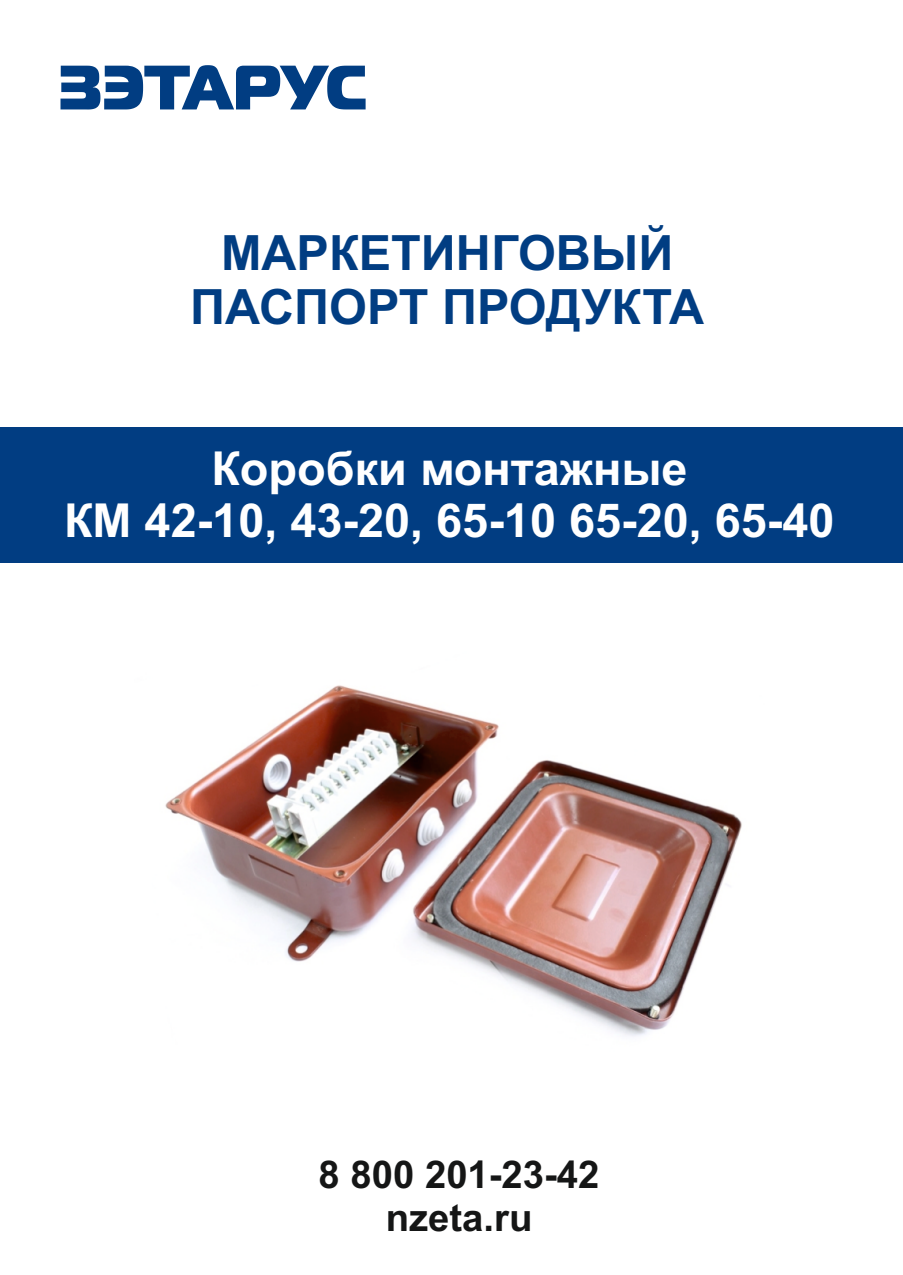
<style>
.page{position:relative;width:903px;height:1275px;background:#fff}
.page>*{position:absolute;margin:0;border:0;box-sizing:border-box;transform-origin:0 0}
.t1{font:700 48.65px/54.2px "Arial";color:#013d82;text-align:center}
.t2{font:700 46.9px/52.3px "Arial";color:#fff;text-align:center}
.t3{font:700 38.32px/42.7px "Arial";color:#151616;text-align:center}
</style>
<div class="page">
<svg style="left:60px;top:65px;width:306px;height:45px"></svg>
<div style="left:0;top:427px;width:903px;height:136px;background:#013d82"></div>
<img style="left:165px;top:685px;width:577px;height:351px">
<p class="t1" style="left:190px;top:230px;width:515px">МАРКЕТИНГОВЫЙ<br>ПАСПОРТ ПРОДУКТА</p>
<p class="t2" style="left:64px;top:446px;width:772px">Коробки монтажные<br>КМ 42-10, 43-20, 65-10 65-20, 65-40</p>
<p class="t3" style="left:319px;top:1157px;width:282px">8 800 201-23-42 nzeta.ru</p>
</div>
